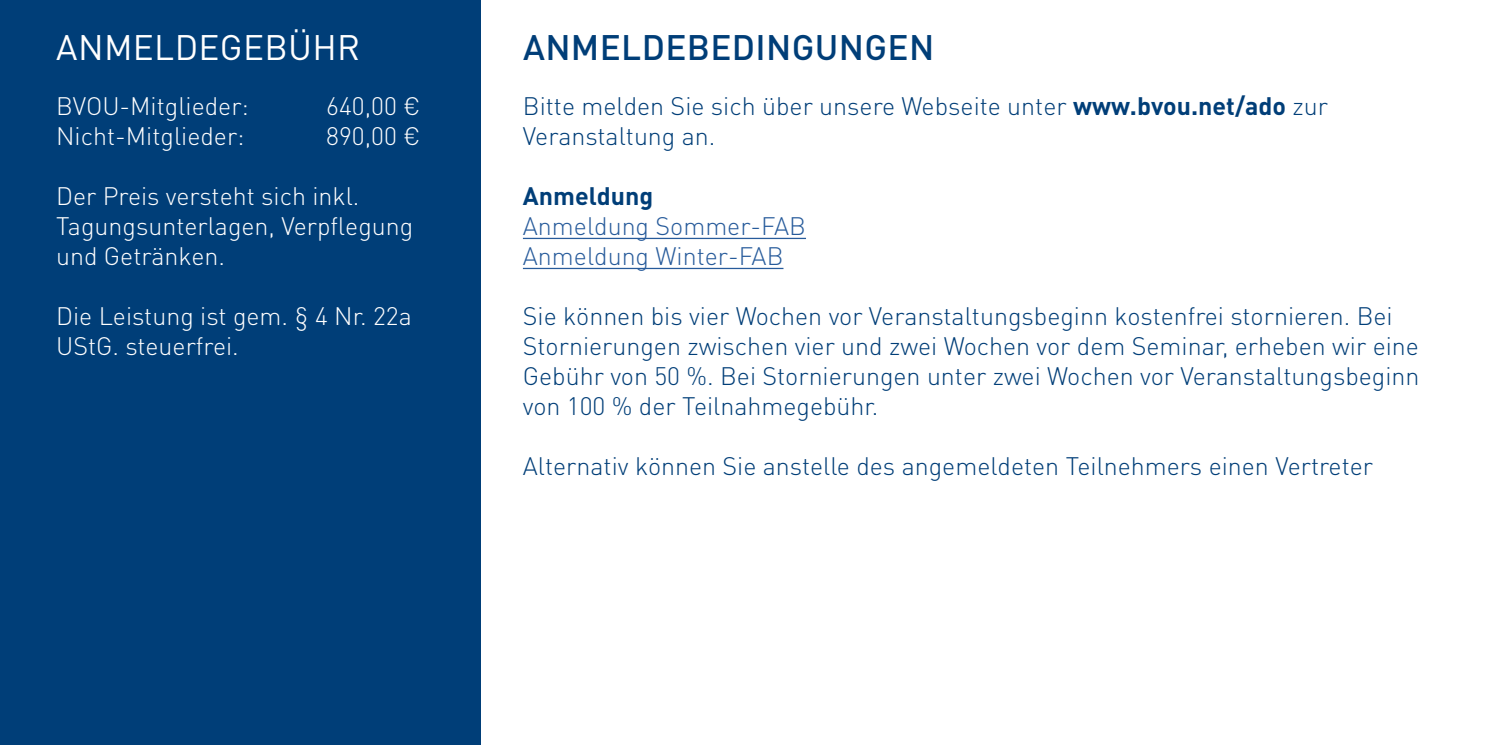
<style>
.page{position:relative;width:1489px;height:745px;background:#fff}
.page>*{position:absolute;margin:0;border:0;box-sizing:border-box;transform-origin:0 0}
.t1{font:500 35px "DIN Pro";letter-spacing:.01em;color:#003e78}
.t2{font:35px "DIN Pro";letter-spacing:.01em;color:#fff}
.t3{font:300 25px/30px "DIN Pro";color:#003e78}
.t4{font:300 25px/30px "DIN Pro";color:#fff}
.t5{font:300 25px/30px "DIN Pro";color:#275b9b}
.t6{font:700 25px "DIN Pro";color:#003e78}
.s1{font-weight:700}
</style>
<div class="page">
<div style="left:0;top:0;width:481px;height:744px;background:#003e78"></div>
<hr style="left:523px;top:238px;width:283px;height:1px;background:#275b9b">
<hr style="left:523px;top:268px;width:260px;height:1px;background:#275b9b">
<h1 class="t2" style="left:56px;top:24px;width:305px">ANMELDEGEBÜHR</h1>
<p class="t4" style="left:56px;top:90px;width:194px">BVOU-Mitglieder:</p>
<p class="t4" style="left:326px;top:90px;width:95px">640,00 €</p>
<p class="t4" style="left:56px;top:120px;width:190px">Nicht-Mitglieder:</p>
<p class="t4" style="left:326px;top:120px;width:95px">890,00 €</p>
<p class="t4" style="left:56px;top:180px;width:358px">Der Preis versteht sich inkl.<br>Tagungsunterlagen, Verpflegung und Getränken.</p>
<p class="t4" style="left:56px;top:300px;width:357px">Die Leistung ist gem. § 4 Nr. 22a<br>UStG. steuerfrei.</p>
<h1 class="t1" style="left:523px;top:24px;width:413px">ANMELDEBEDINGUNGEN</h1>
<p class="t3" style="left:523px;top:90px;width:806px">Bitte melden Sie sich über unsere Webseite unter <span class="s1">www.bvou.net/ado</span> zur<br>Veranstaltung an.</p>
<p class="t6" style="left:523px;top:179px;width:132px">Anmeldung</p>
<p class="t5" style="left:523px;top:210px;width:284px">Anmeldung Sommer-FAB<br>Anmeldung Winter-FAB</p>
<p class="t3" style="left:523px;top:300px;width:898px">Sie können bis vier Wochen vor Veranstaltungsbeginn kostenfrei stornieren. Bei Stornierungen zwischen vier und zwei Wochen vor dem Seminar, erheben wir eine Gebühr von 50 %. Bei Stornierungen unter zwei Wochen vor Veranstaltungsbeginn von 100 % der Teilnahmegebühr.</p>
<p class="t3" style="left:523px;top:450px;width:851px">Alternativ können Sie anstelle des angemeldeten Teilnehmers einen Vertreter</p>
</div>
